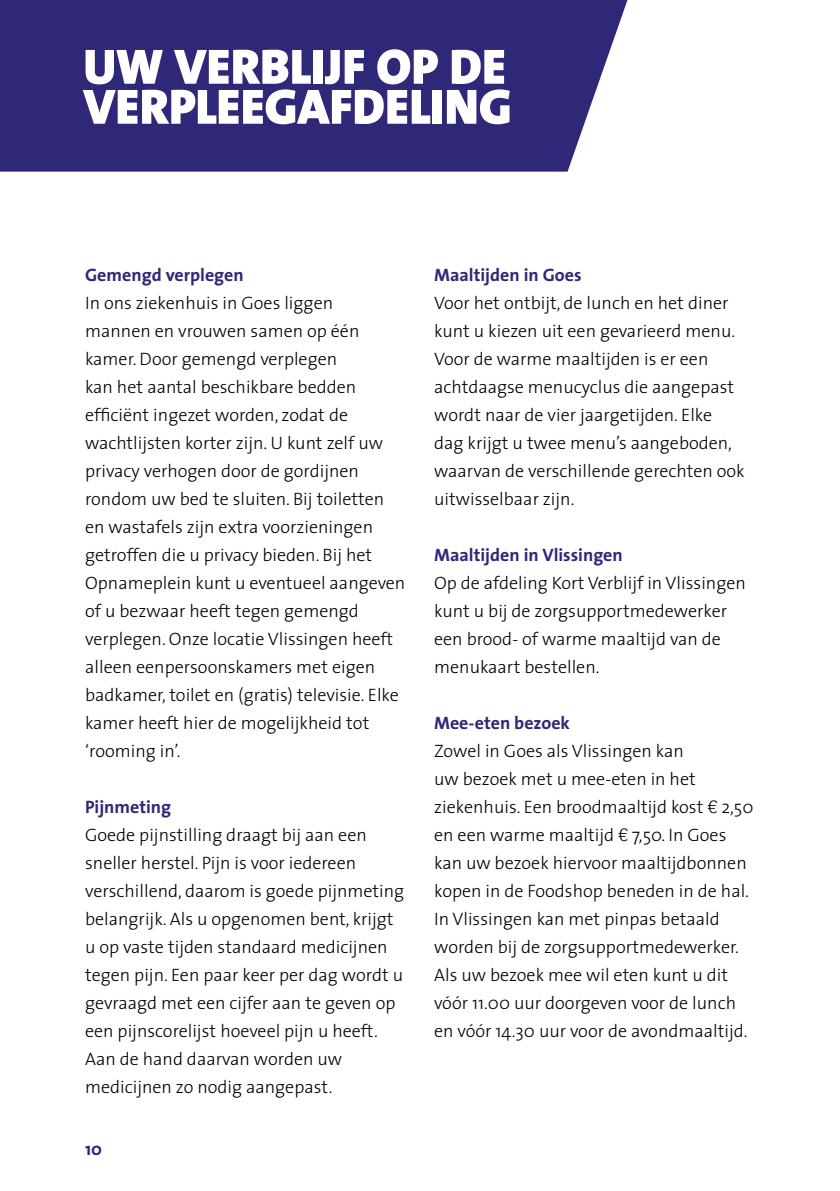
<style>
.page{position:relative;width:840px;height:1191px;background:#fff}
.page>*{position:absolute;margin:0;border:0;box-sizing:border-box;transform-origin:0 0}
.t1{font:900 50px/40px "The Sans";color:#fff}
.t2{font:300 18px/28px "The Sans";color:#000}
.t3{font:700 18px "The Sans";color:#2f2777}
.s1{font-family:"Helvetica"}
</style>
<div class="page">
<div style="left:0;top:0;width:627px;height:172px;background:#2f2777"></div>
<p class="t1" style="left:83px;top:46px;width:430px">UW VERBLIJF OP DE<br>VERPLEEGAFDELING</p>
<p class="t3" style="left:85px;top:260px;width:160px">Gemengd verplegen</p>
<p class="t2" style="left:85px;top:288px;width:321px">In ons ziekenhuis in Goes liggen<br>mannen en vrouwen samen op één kamer. Door gemengd verplegen<br>kan het aantal beschikbare bedden efficiënt ingezet worden, zodat de wachtlijsten korter zijn. U kunt zelf uw privacy verhogen door de gordijnen rondom uw bed te sluiten. Bij toiletten en wastafels zijn extra voorzieningen getroffen die u privacy bieden. Bij het Opnameplein kunt u eventueel aangeven of u bezwaar heeft tegen gemengd verplegen. Onze locatie Vlissingen heeft alleen eenpersoonskamers met eigen badkamer, toilet en (gratis) televisie. Elke kamer heeft hier de mogelijkheid tot ‘rooming in’.</p>
<p class="t3" style="left:85px;top:792px;width:88px">Pijnmeting</p>
<p class="t2" style="left:85px;top:820px;width:320px">Goede pijnstilling draagt bij aan een sneller herstel. Pijn is voor iedereen verschillend, daarom is goede pijnmeting belangrijk. Als u opgenomen bent, krijgt u op vaste tijden standaard medicijnen tegen pijn. Een paar keer per dag wordt u gevraagd met een cijfer aan te geven op een pijnscorelijst hoeveel pijn u heeft.<br>Aan de hand daarvan worden uw medicijnen zo nodig aangepast.</p>
<p class="t3" style="left:85px;top:1133px;width:19px">10</p>
<p class="t3" style="left:434px;top:260px;width:149px">Maaltijden in Goes</p>
<p class="t2" style="left:434px;top:288px;width:312px">Voor het ontbijt, de lunch en het diner kunt u kiezen uit een gevarieerd menu.<br>Voor de warme maaltijden is er een achtdaagse menucyclus die aangepast wordt naar de vier jaargetijden. Elke dag krijgt u twee menu’s aangeboden, waarvan de verschillende gerechten ook uitwisselbaar zijn.</p>
<p class="t3" style="left:434px;top:540px;width:190px">Maaltijden in Vlissingen</p>
<p class="t2" style="left:434px;top:568px;width:313px">Op de afdeling Kort Verblijf in Vlissingen kunt u bij de zorgsupportmedewerker een brood- of warme maaltijd van de menukaart bestellen.</p>
<p class="t3" style="left:434px;top:708px;width:137px">Mee-eten bezoek</p>
<p class="t2" style="left:434px;top:736px;width:320px">Zowel in Goes als Vlissingen kan<br>uw bezoek met u mee-eten in het ziekenhuis. Een broodmaaltijd kost <span class="s1">€</span> 2,50 en een warme maaltijd <span class="s1">€</span> 7,50. In Goes kan uw bezoek hiervoor maaltijdbonnen kopen in de Foodshop beneden in de hal.<br>In Vlissingen kan met pinpas betaald worden bij de zorgsupportmedewerker.<br>Als uw bezoek mee wil eten kunt u dit vóór 11.00 uur doorgeven voor de lunch en vóór 14.30 uur voor de avondmaaltijd.</p>
</div>
